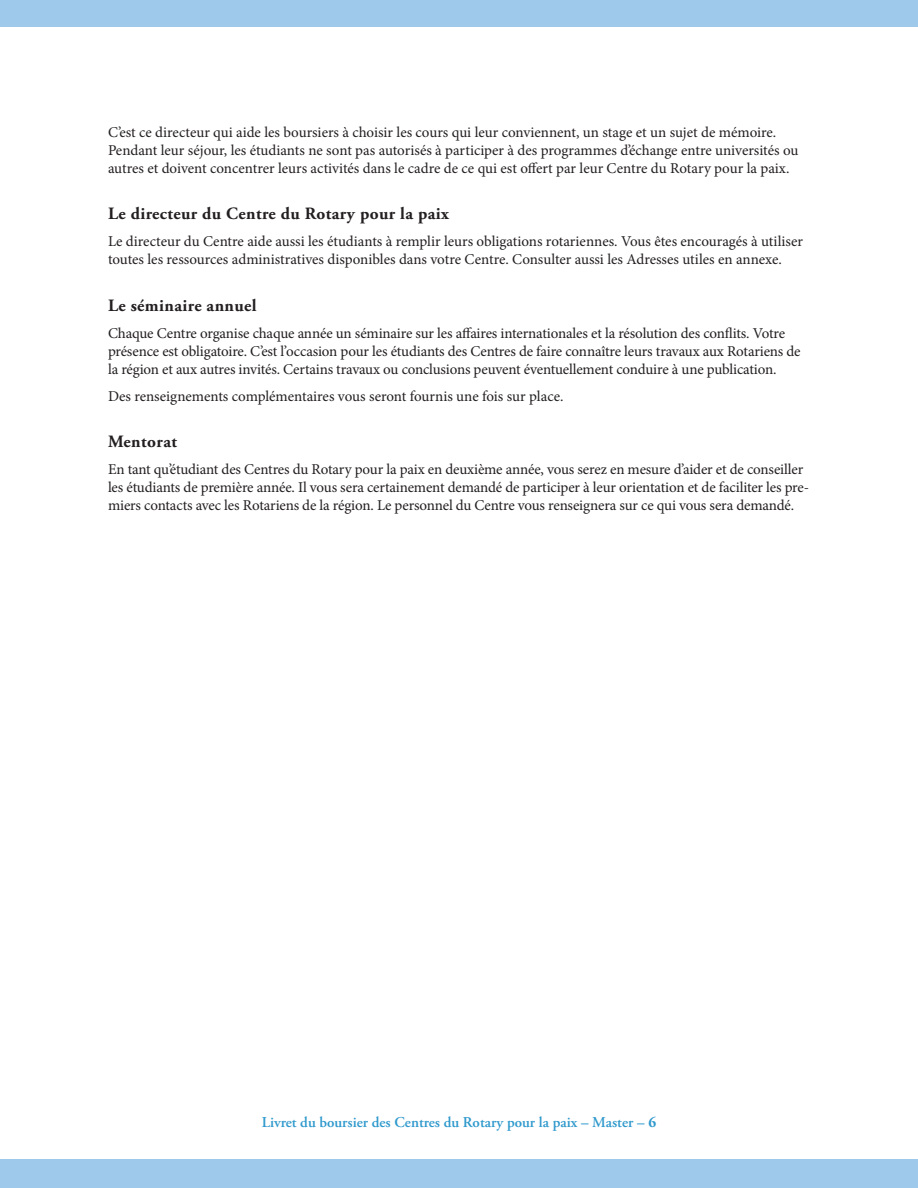
<style>
.page{position:relative;width:918px;height:1188px;background:#fff}
.page>*{position:absolute;margin:0;border:0;box-sizing:border-box;transform-origin:0 0}
.t1{font:700 17.25px "Adobe Garamond Pro";letter-spacing:.025em;color:#231f20}
.t2{font:15px/18px "Minion Pro";letter-spacing:-.01em;color:#231f20}
.t3{font:600 15px "Adobe Garamond Pro";color:#2f99cd}
.s1{font-weight:700}
</style>
<div class="page">
<div style="left:0;top:0;width:918px;height:27px;background:#9fc9eb"></div>
<div style="left:0;top:1160px;width:918px;height:28px;background:#9fc9eb"></div>
<p class="t2" style="left:108px;top:123px;width:692px">C’est ce directeur qui aide les boursiers à choisir les cours qui leur conviennent, un stage et un sujet de mémoire.<br>Pendant leur séjour, les étudiants ne sont pas autorisés à participer à des programmes d’échange entre universités ou autres et doivent concentrer leurs activités dans le cadre de ce qui est offert par leur Centre du Rotary pour la paix.</p>
<p class="t1" style="left:108px;top:204px;width:343px">Le directeur du Centre du Rotary pour la paix</p>
<p class="t2" style="left:108px;top:233px;width:697px">Le directeur du Centre aide aussi les étudiants à remplir leurs obligations rotariennes. Vous êtes encouragés à utiliser toutes les ressources administratives disponibles dans votre Centre. Consulter aussi les Adresses utiles en annexe.</p>
<p class="t1" style="left:108px;top:295px;width:150px">Le séminaire annuel</p>
<p class="t2" style="left:108px;top:324px;width:694px">Chaque Centre organise chaque année un séminaire sur les affaires internationales et la résolution des conflits. Votre présence est obligatoire. C’est l’occasion pour les étudiants des Centres de faire connaître leurs travaux aux Rotariens de la région et aux autres invités. Certains travaux ou conclusions peuvent éventuellement conduire à une publication.</p>
<p class="t2" style="left:108px;top:387px;width:457px">Des renseignements complémentaires vous seront fournis une fois sur place.</p>
<p class="t1" style="left:108px;top:432px;width:70px">Mentorat</p>
<p class="t2" style="left:108px;top:461px;width:703px">En tant qu’étudiant des Centres du Rotary pour la paix en deuxième année, vous serez en mesure d’aider et de conseiller les étudiants de première année. Il vous sera certainement demandé de participer à leur orientation et de faciliter les pre&shy;miers contacts avec les Rotariens de la région. Le personnel du Centre vous renseignera sur ce qui vous sera demandé.</p>
<p class="t3" style="left:262px;top:1113px;width:396px">Livret du boursier des Centres du Rotary pour la paix – Master – <span class="s1">6</span></p>
</div>
